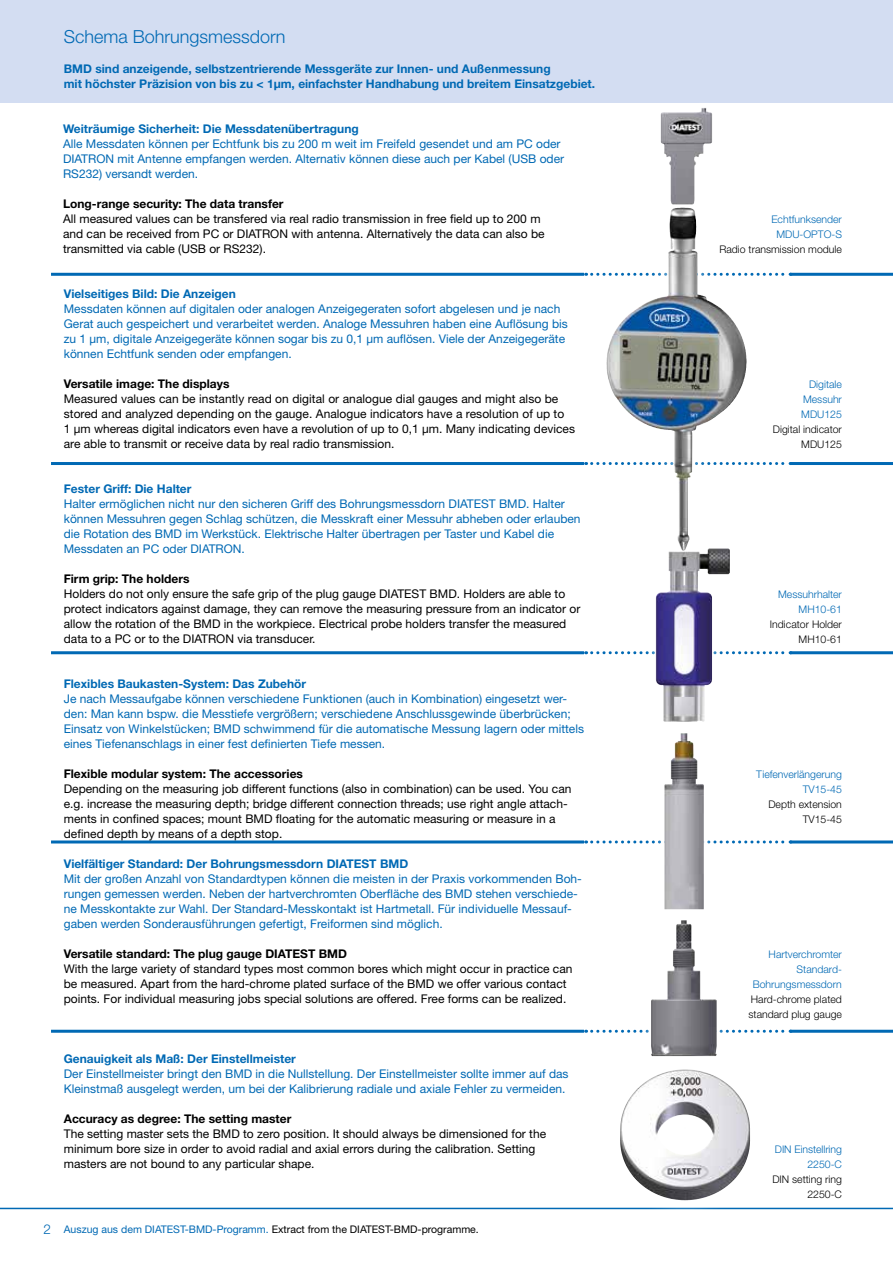
<style>
.page{position:relative;width:893px;height:1263px;background:#fff}
.page>*{position:absolute;margin:0;border:0;box-sizing:border-box;transform-origin:0 0}
.t1{font:300 18px "Helvetica Neue LT Std";color:#0069b4}
.t2{font:300 13.5px "Helvetica Neue LT Std";color:#0069b4}
.t3{font:12px/15px "Helvetica Neue LT Std";color:#0069b4}
.t4{font:12px/15px "Helvetica Neue LT Std";color:#000}
.t5{font:700 12px/15px "Helvetica Neue LT Std";color:#0069b4}
.t6{font:700 12px "Helvetica Neue LT Std";color:#000}
.t7{font:300 10.5px/15px "Helvetica Neue LT Std";color:#0069b4;text-align:right}
.t8{font:300 10.5px/15px "Helvetica Neue LT Std";color:#000;text-align:right}
.t9{font:10.5px "Helvetica Neue LT Std";color:#000}
.s1{color:#0069b4}
</style>
<div class="page">
<div style="left:0;top:0;width:893px;height:102px;background:#d3ddf2"></div>
<hr style="left:0;top:1208px;width:893px;height:1px;background:#0069b4">
<hr style="left:51px;top:273px;width:533px;height:3px;background:#0069b4">
<hr style="left:51px;top:462px;width:533px;height:3px;background:#0069b4">
<hr style="left:51px;top:651px;width:533px;height:3px;background:#0069b4">
<hr style="left:51px;top:840px;width:533px;height:3px;background:#0069b4">
<hr style="left:51px;top:1030px;width:533px;height:3px;background:#0069b4">
<hr style="left:790px;top:273px;width:103px;height:3px;background:#0069b4">
<hr style="left:790px;top:462px;width:103px;height:3px;background:#0069b4">
<hr style="left:790px;top:651px;width:103px;height:3px;background:#0069b4">
<hr style="left:790px;top:840px;width:103px;height:3px;background:#0069b4">
<hr style="left:790px;top:1030px;width:103px;height:3px;background:#0069b4">
<svg style="left:586px;top:273px;width:205px;height:3px"></svg>
<svg style="left:586px;top:462px;width:204px;height:3px"></svg>
<svg style="left:586px;top:651px;width:205px;height:3px"></svg>
<svg style="left:586px;top:840px;width:205px;height:3px"></svg>
<svg style="left:586px;top:1030px;width:205px;height:3px"></svg>
<div style="left:587px;top:188px;width:179px;height:380px;background:#fff;opacity:.75"></div>
<img style="left:617px;top:208px;width:63px;height:121px">
<div style="left:602px;top:1052px;width:166px;height:166px;background:#fff;opacity:.75"></div>
<img style="left:645px;top:1069px;width:37px;height:13px">
<div style="left:651px;top:99px;width:71px;height:115px;background:#fff;opacity:.75"></div>
<img style="left:661px;top:108px;width:40px;height:97px">
<div style="left:644px;top:536px;width:97px;height:197px;background:#fff"></div>
<img style="left:656px;top:548px;width:54px;height:174px">
<div style="left:640px;top:909px;width:88px;height:159px;background:#fff"></div>
<img style="left:651px;top:921px;width:66px;height:135px">
<div style="left:653px;top:722px;width:63px;height:199px;background:#fff"></div>
<img style="left:664px;top:733px;width:40px;height:176px">
<h1 class="t1" style="left:64px;top:25px;width:223px">Schema Bohrungsmessdorn</h1>
<p class="t5" style="left:64px;top:60px;width:533px">BMD sind anzeigende, selbstzentrierende Messgeräte zur Innen- und Außenmessung<br>mit höchster Präzision von bis zu &lt; 1μm, einfachster Handhabung und breitem Einsatzgebiet.</p>
<p class="t5" style="left:63px;top:120px;width:297px">Weiträumige Sicherheit: Die Messdatenübertragung</p>
<p class="t3" style="left:63px;top:136px;width:502px">Alle Messdaten können per Echtfunk bis zu 200 m weit im Freifeld gesendet und am PC oder<br>DIATRON mit Antenne empfangen werden. Alternativ können diese auch per Kabel (USB oder<br>RS232) versandt werden.</p>
<p class="t6" style="left:63px;top:196px;width:222px">Long-range security: The data transfer</p>
<p class="t4" style="left:63px;top:211px;width:483px">All measured values can be transfered via real radio transmission in free field up to 200 m and can be received from PC or DIATRON with antenna. Alternatively the data can also be transmitted via cable (USB or RS232).</p>
<p class="t7" style="left:771px;top:211px;width:72px;text-align:center">Echtfunksender<br>MDU-OPTO-S</p>
<p class="t8" style="left:719px;top:241px;width:124px">Radio transmission module</p>
<p class="t5" style="left:64px;top:285px;width:174px">Vielseitiges Bild: Die Anzeigen</p>
<p class="t3" style="left:64px;top:301px;width:506px">Messdaten können auf digitalen oder analogen Anzeigegeraten sofort abgelesen und je nach Gerat auch gespeichert und verarbeitet werden. Analoge Messuhren haben eine Auflösung bis zu 1 µm, digitale Anzeigegeräte können sogar bis zu 0,1 µm auflösen. Viele der Anzeigegeräte können Echtfunk senden oder empfangen.</p>
<p class="t6" style="left:64px;top:376px;width:167px">Versatile image: The displays</p>
<p class="t4" style="left:64px;top:391px;width:513px">Measured values can be instantly read on digital or analogue dial gauges and might also be stored and analyzed depending on the gauge. Analogue indicators have a resolution of up to<br>1 μm whereas digital indicators even have a revolution of up to 0,1 μm. Many indicating devices are able to transmit or receive data by real radio transmission.</p>
<p class="t5" style="left:64px;top:480px;width:129px">Fester Griff: Die Halter</p>
<p class="t3" style="left:64px;top:496px;width:518px">Halter ermöglichen nicht nur den sicheren Griff des Bohrungsmessdorn DIATEST BMD. Halter können Messuhren gegen Schlag schützen, die Messkraft einer Messuhr abheben oder erlauben die Rotation des BMD im Werkstück. Elektrische Halter übertragen per Taster und Kabel die Messdaten an PC oder DIATRON.</p>
<p class="t6" style="left:64px;top:571px;width:127px">Firm grip: The holders</p>
<p class="t4" style="left:64px;top:586px;width:518px">Holders do not only ensure the safe grip of the plug gauge DIATEST BMD. Holders are able to protect indicators against damage, they can remove the measuring pressure from an indicator or allow the rotation of the BMD in the workpiece. Electrical probe holders transfer the measured data to a PC or to the DIATRON via transducer.</p>
<p class="t7" style="left:778px;top:586px;width:65px">Messuhrhalter<br>MH10-61</p>
<p class="t7" style="left:801px;top:376px;width:42px;text-align:justify;text-indent:8px">Digitale Messuhr MDU125</p>
<p class="t8" style="left:773px;top:421px;width:71px">Digital indicator<br>MDU125</p>
<p class="t8" style="left:770px;top:616px;width:73px">Indicator Holder<br>MH10-61</p>
<p class="t5" style="left:64px;top:675px;width:244px">Flexibles Baukasten-System: Das Zubehör</p>
<p class="t3" style="left:64px;top:691px;width:522px">Je nach Messaufgabe können verschiedene Funktionen (auch in Kombination) eingesetzt wer&shy;den: Man kann bspw. die Messtiefe vergrößern; verschiedene Anschlussgewinde überbrücken; Einsatz von Winkelstücken; BMD schwimmend für die automatische Messung lagern oder mittels eines Tiefenanschlags in einer fest definierten Tiefe messen.</p>
<p class="t6" style="left:64px;top:766px;width:241px">Flexible modular system: The accessories</p>
<p class="t4" style="left:64px;top:781px;width:509px">Depending on the measuring job different functions (also in combination) can be used. You can e.g. increase the measuring depth; bridge different connection threads; use right angle attach&shy;ments in confined spaces; mount BMD floating for the automatic measuring or measure in a defined depth by means of a depth stop.</p>
<p class="t5" style="left:64px;top:855px;width:346px">Vielfältiger Standard: Der Bohrungsmessdorn DIATEST BMD</p>
<p class="t3" style="left:64px;top:871px;width:520px">Mit der großen Anzahl von Standardtypen können die meisten in der Praxis vorkommenden Boh&shy;rungen gemessen werden. Neben der hartverchromten Oberfläche des BMD stehen verschiede&shy;ne Messkontakte zur Wahl. Der Standard-Messkontakt ist Hartmetall. Für individuelle Messauf&shy;gaben werden Sonderausführungen gefertigt, Freiformen sind möglich.</p>
<p class="t6" style="left:64px;top:946px;width:285px">Versatile standard: The plug gauge DIATEST BMD</p>
<p class="t4" style="left:64px;top:961px;width:510px">With the large variety of standard types most common bores which might occur in practice can be measured. Apart from the hard-chrome plated surface of the BMD we offer various contact points. For individual measuring jobs special solutions are offered. Free forms can be realized.</p>
<p class="t5" style="left:64px;top:1050px;width:234px">Genauigkeit als Maß: Der Einstellmeister</p>
<p class="t3" style="left:64px;top:1066px;width:506px">Der Einstellmeister bringt den BMD in die Nullstellung. Der Einstellmeister sollte immer auf das<br>Kleinstmaß ausgelegt werden, um bei der Kalibrierung radiale und axiale Fehler zu vermeiden.</p>
<p class="t6" style="left:64px;top:1111px;width:229px">Accuracy as degree: The setting master</p>
<p class="t4" style="left:64px;top:1126px;width:484px">The setting master sets the BMD to zero position. It should always be dimensioned for the minimum bore size in order to avoid radial and axial errors during the calibration. Setting masters are not bound to any particular shape.</p>
<p class="t2" style="left:44px;top:1221px;width:9px">2</p>
<p class="t9" style="left:64px;top:1223px;width:417px"><span class="s1">Auszug aus dem DIATEST-BMD-Programm.</span> Extract from the DIATEST-BMD-programme.</p>
<p class="t7" style="left:756px;top:766px;width:87px">Tiefenverlängerung<br>TV15-45</p>
<p class="t8" style="left:768px;top:796px;width:75px">Depth extension<br>TV15-45</p>
<p class="t7" style="left:753px;top:946px;width:91px">Hartverchromter<br>Standard-<br>Bohrungsmessdorn</p>
<p class="t8" style="left:749px;top:991px;width:95px;text-align:left">Hard-chrome plated standard plug gauge</p>
<p class="t7" style="left:775px;top:1141px;width:69px">DIN Einstellring<br>2250-C</p>
<p class="t8" style="left:772px;top:1171px;width:71px">DIN setting ring<br>2250-C</p>
</div>
